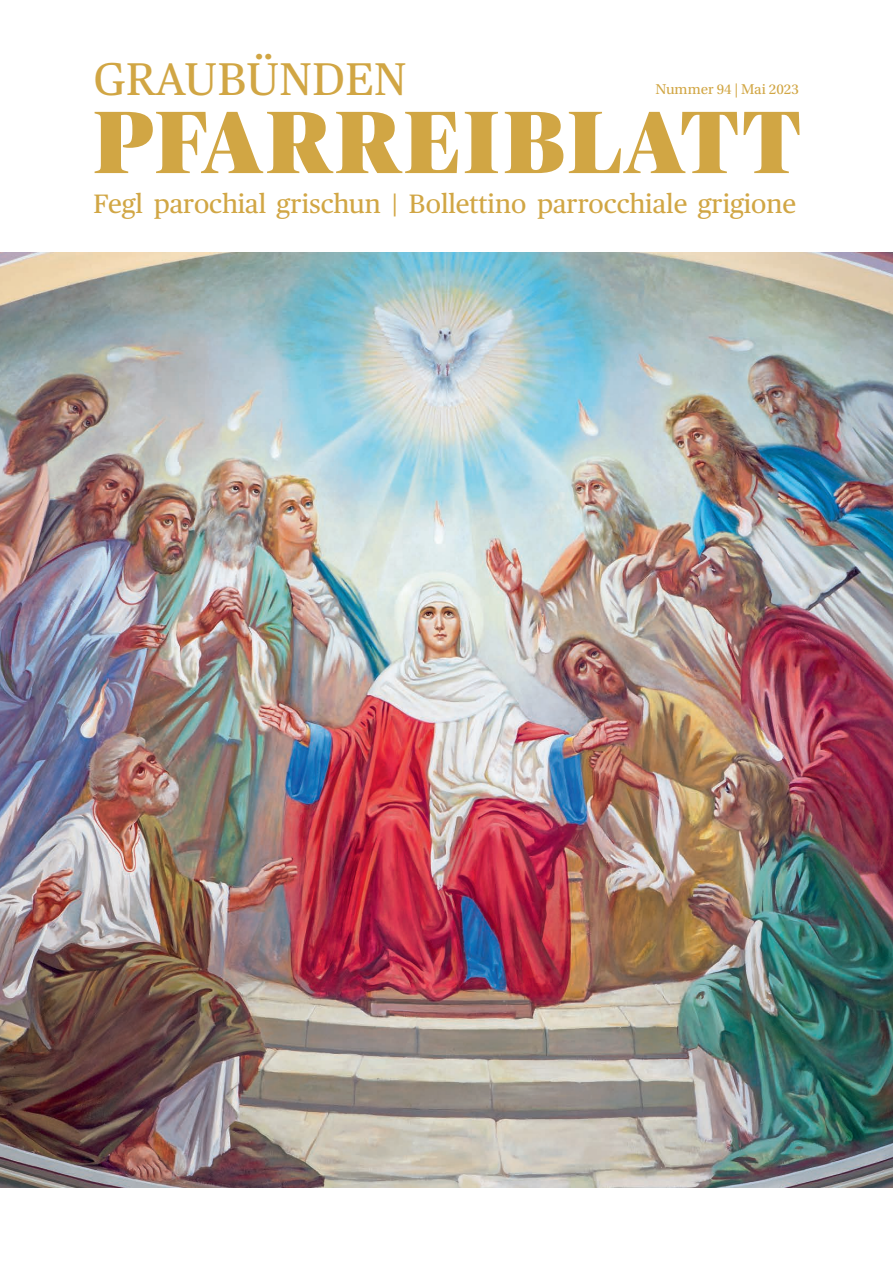
<style>
.page{position:relative;width:893px;height:1263px;background:#fff}
.page>*{position:absolute;margin:0;border:0;box-sizing:border-box;transform-origin:0 0}
.t1{font:900 88.35px "Publico Banner";letter-spacing:.045em;color:#d1a644}
.t2{font:45.75px "Publico Text";letter-spacing:.015em;color:#d1a644}
.t3{font:26.55px "Publico Text";color:#d1a644}
.t4{font:15px "Utopia Std";color:#d1a644}
</style>
<div class="page">
<img style="left:0;top:253px;width:893px;height:934px">
<h2 class="t2" style="left:94px;top:52px;width:314px">GRAUBÜNDEN</h2>
<h1 class="t1" style="left:94px;top:93px;width:708px">PFARREIBLATT</h1>
<p class="t4" style="left:655px;top:81px;width:145px">Nummer 94 | Mai 2023</p>
<p class="t3" style="left:94px;top:188px;width:704px">Fegl parochial grischun | Bollettino parrocchiale grigione</p>
</div>
